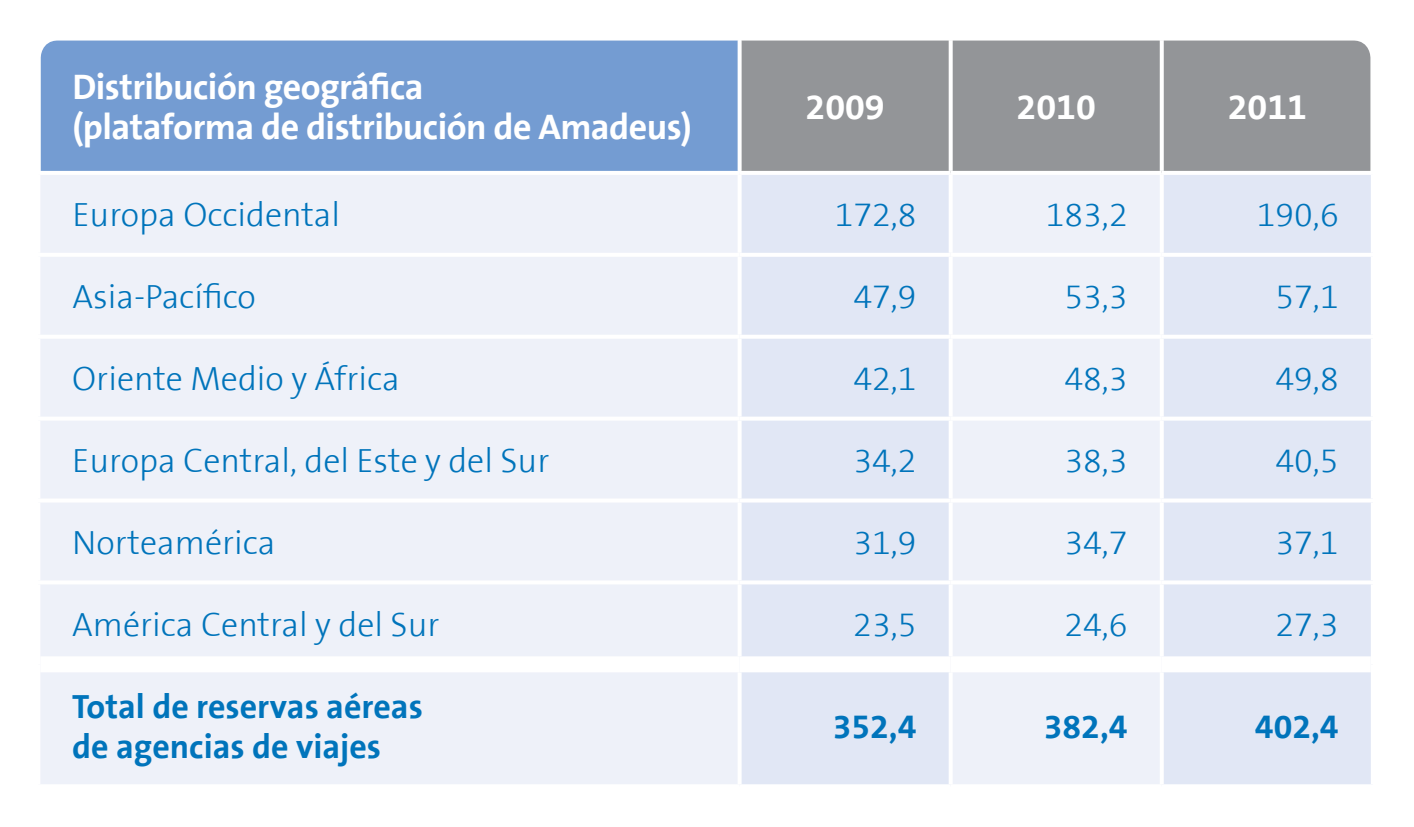
<style>
.page{position:relative;width:1414px;height:827px;background:#fff}
.page>*{position:absolute;margin:0;border:0;box-sizing:border-box;transform-origin:0 0}
.t1{font:700 36px/40px "The Sans B7";letter-spacing:-.015em;color:#fff}
.t2{font:300 34px "The Sans B3";color:#0074bb}
.t3{font:700 34px/40px "The Sans B7";color:#0074bb}
</style>
<div class="page">
<div style="left:41px;top:40px;width:696px;height:131px;background:#749cd2"></div>
<div style="left:741px;top:40px;width:629px;height:131px;background:#939598"></div>
<div style="left:40px;top:175px;width:697px;height:609px;background:#eef1f9"></div>
<svg style="left:741px;top:175px;width:629px;height:609px;fill:#e1e7f5"></svg>
<svg style="left:737px;top:40px;width:1px;height:131px"></svg>
<svg style="left:948px;top:40px;width:4px;height:131px"></svg>
<svg style="left:1159px;top:40px;width:4px;height:131px"></svg>
<svg style="left:948px;top:175px;width:4px;height:78px"></svg>
<svg style="left:1159px;top:175px;width:4px;height:78px"></svg>
<svg style="left:1370px;top:175px;width:1px;height:78px"></svg>
<hr style="left:36px;top:253px;width:703px;height:4px;background:#fff">
<hr style="left:739px;top:253px;width:211px;height:4px;background:#fff">
<hr style="left:950px;top:253px;width:211px;height:4px;background:#fff">
<svg style="left:948px;top:257px;width:4px;height:77px"></svg>
<hr style="left:1161px;top:253px;width:213px;height:4px;background:#fff">
<svg style="left:1159px;top:257px;width:4px;height:77px"></svg>
<svg style="left:1370px;top:257px;width:1px;height:77px"></svg>
<svg style="left:40px;top:334px;width:697px;height:4px"></svg>
<svg style="left:741px;top:334px;width:209px;height:4px"></svg>
<svg style="left:950px;top:334px;width:211px;height:4px"></svg>
<svg style="left:948px;top:338px;width:4px;height:78px"></svg>
<svg style="left:1161px;top:334px;width:210px;height:4px"></svg>
<svg style="left:1159px;top:338px;width:4px;height:78px"></svg>
<svg style="left:1370px;top:339px;width:1px;height:77px"></svg>
<hr style="left:36px;top:416px;width:703px;height:4px;background:#fff">
<svg style="left:741px;top:416px;width:209px;height:4px"></svg>
<hr style="left:950px;top:416px;width:211px;height:4px;background:#fff">
<svg style="left:948px;top:420px;width:4px;height:78px"></svg>
<svg style="left:1161px;top:416px;width:210px;height:4px"></svg>
<svg style="left:1159px;top:420px;width:4px;height:78px"></svg>
<svg style="left:1370px;top:420px;width:1px;height:78px"></svg>
<hr style="left:36px;top:498px;width:703px;height:4px;background:#fff">
<svg style="left:741px;top:498px;width:209px;height:4px"></svg>
<hr style="left:950px;top:498px;width:211px;height:4px;background:#fff">
<svg style="left:948px;top:502px;width:4px;height:78px"></svg>
<svg style="left:1161px;top:498px;width:210px;height:4px"></svg>
<svg style="left:1159px;top:502px;width:4px;height:78px"></svg>
<svg style="left:1370px;top:502px;width:1px;height:78px"></svg>
<hr style="left:36px;top:580px;width:703px;height:4px;background:#fff">
<svg style="left:741px;top:580px;width:209px;height:4px"></svg>
<hr style="left:950px;top:580px;width:211px;height:4px;background:#fff">
<svg style="left:948px;top:584px;width:4px;height:72px"></svg>
<svg style="left:1161px;top:580px;width:210px;height:4px"></svg>
<svg style="left:1159px;top:584px;width:4px;height:72px"></svg>
<svg style="left:1370px;top:584px;width:1px;height:73px"></svg>
<svg style="left:948px;top:672px;width:4px;height:112px"></svg>
<svg style="left:1159px;top:672px;width:4px;height:112px"></svg>
<svg style="left:1370px;top:672px;width:1px;height:112px"></svg>
<svg style="left:1370px;top:55px;width:1px;height:116px"></svg>
<div style="left:40px;top:656px;width:699px;height:16px;background:#fff"></div>
<div style="left:739px;top:656px;width:211px;height:16px;background:#fff"></div>
<div style="left:950px;top:656px;width:211px;height:16px;background:#fff"></div>
<div style="left:1161px;top:656px;width:209px;height:16px;background:#fff"></div>
<p class="t1" style="left:72px;top:68px;width:621px">Distribución geográfica<br>(plataforma de distribución de Amadeus)</p>
<p class="t1" style="left:805px;top:88px;width:81px">2009</p>
<p class="t1" style="left:1016px;top:88px;width:81px">2010</p>
<p class="t1" style="left:1227px;top:88px;width:81px">2011</p>
<p class="t2" style="left:72px;top:197px;width:269px">Europa Occidental</p>
<p class="t2" style="left:834px;top:197px;width:83px">172,8</p>
<p class="t2" style="left:1045px;top:197px;width:83px">183,2</p>
<p class="t2" style="left:1256px;top:197px;width:83px">190,6</p>
<p class="t2" style="left:72px;top:279px;width:185px">Asia-Pacífico</p>
<p class="t2" style="left:853px;top:279px;width:65px">47,9</p>
<p class="t2" style="left:1064px;top:279px;width:65px">53,3</p>
<p class="t2" style="left:1275px;top:279px;width:65px">57,1</p>
<p class="t2" style="left:72px;top:361px;width:329px">Oriente Medio y África</p>
<p class="t2" style="left:853px;top:361px;width:65px">42,1</p>
<p class="t2" style="left:1064px;top:361px;width:65px">48,3</p>
<p class="t2" style="left:1275px;top:361px;width:65px">49,8</p>
<p class="t2" style="left:72px;top:443px;width:478px">Europa Central, del Este y del Sur</p>
<p class="t2" style="left:853px;top:443px;width:65px">34,2</p>
<p class="t2" style="left:1064px;top:443px;width:65px">38,3</p>
<p class="t2" style="left:1275px;top:443px;width:65px">40,5</p>
<p class="t2" style="left:72px;top:525px;width:205px">Norteamérica</p>
<p class="t2" style="left:853px;top:525px;width:65px">31,9</p>
<p class="t2" style="left:1064px;top:525px;width:65px">34,7</p>
<p class="t2" style="left:1275px;top:525px;width:65px">37,1</p>
<p class="t2" style="left:72px;top:607px;width:369px">América Central y del Sur</p>
<p class="t2" style="left:853px;top:607px;width:65px">23,5</p>
<p class="t2" style="left:1064px;top:607px;width:65px">24,6</p>
<p class="t2" style="left:1275px;top:607px;width:65px">27,3</p>
<p class="t3" style="left:72px;top:687px;width:352px">Total de reservas aéreas de agencias de viajes</p>
<p class="t3" style="left:833px;top:707px;width:85px">352,4</p>
<p class="t3" style="left:1043px;top:707px;width:85px">382,4</p>
<p class="t3" style="left:1254px;top:707px;width:85px">402,4</p>
</div>
